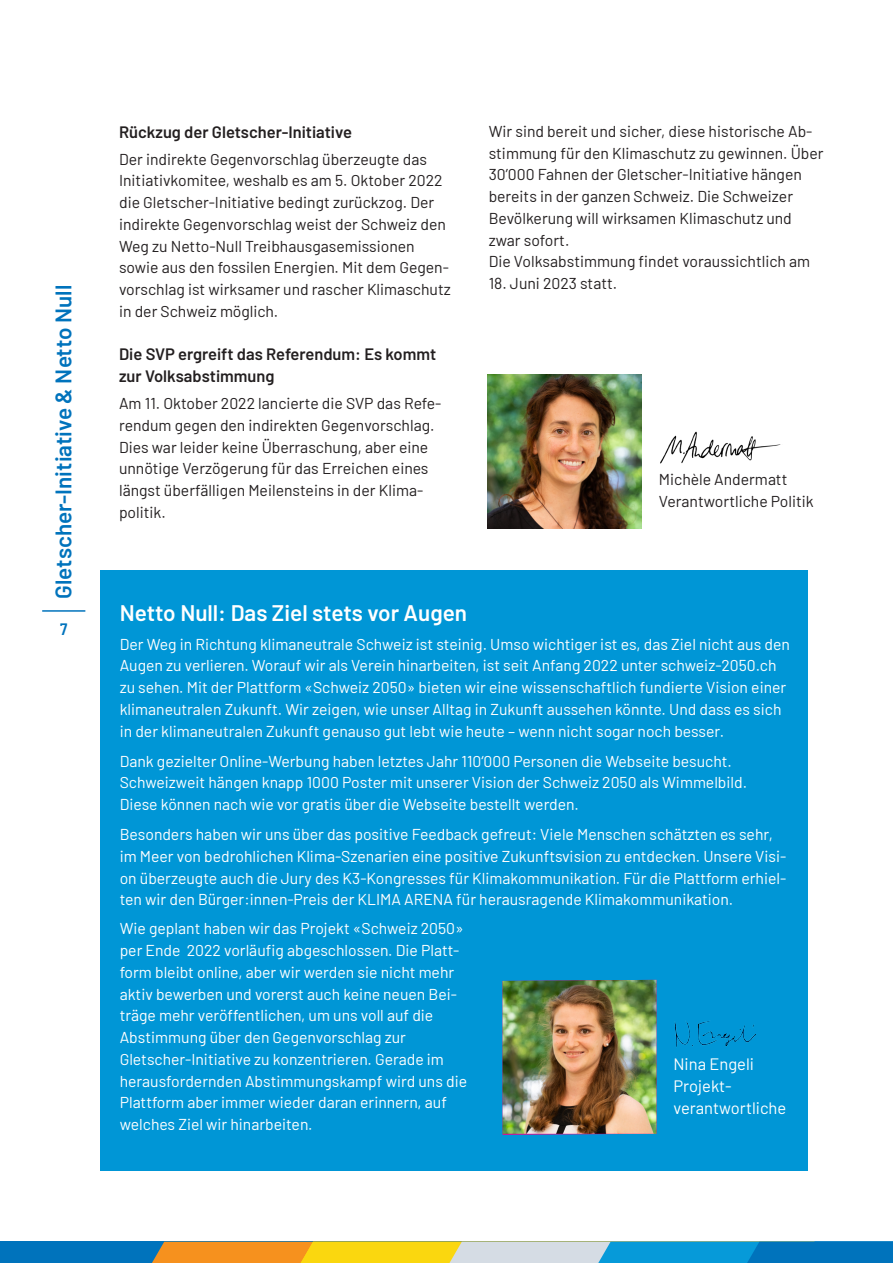
<style>
.page{position:relative;width:893px;height:1263px;background:#fff}
.page>*{position:absolute;margin:0;border:0;box-sizing:border-box;transform-origin:0 0}
.Rubriktitel{font:600 22.5px "Barlow";color:#0073bc}
.t1{font:600 22.5px "Barlow";color:#fff}
.Text{font:600 16.5px/21.8px "Barlow";color:#231f20}
.Text-2{font:16.5px "Barlow";color:#fff}
.t2{font:600 semi-condensed 16.5px "Barlow";color:#0073bc}
.Text-3{font:15.75px/21.8px "Barlow";color:#fff}
.Text-4{font:15.75px/21.8px "Barlow";color:#231f20}
</style>
<div class="page">
<div style="left:100px;top:571px;width:708px;height:600px;background:#0096d6"></div>
<img style="left:488px;top:374px;width:154px;height:154px">
<img style="left:660px;top:431px;width:121px;height:33px">
<img style="left:502px;top:980px;width:154px;height:154px">
<svg style="left:0;top:1242px;width:893px;height:21px;background:#77a090"></svg>
<hr style="left:42px;top:610px;width:43px;height:2px;background:#0073bc">
<p class="Rubriktitel" style="left:47px;top:599px;width:315px;rotate:-90deg">Gletscher-Initiative &amp; Netto Null</p>
<p class="t2" style="left:60px;top:617px;width:9px">7</p>
<p class="Text" style="left:119px;top:120px;width:234px">Rückzug der Gletscher-Initiative</p>
<p class="Text-4" style="left:119px;top:147px;width:328px">Der indirekte Gegenvorschlag überzeugte das Initiativkomitee, weshalb es am 5. Oktober 2022 die Gletscher-Initiative bedingt zurückzog. Der indirekte Gegenvorschlag weist der Schweiz den Weg zu Netto-Null Treibhausgasemissionen</p>
<p class="Text-4" style="left:119px;top:256px;width:333px">sowie aus den fossilen Energien. Mit dem Gegen&shy;vorschlag ist wirksamer und rascher Klimaschutz in der Schweiz möglich.</p>
<p class="Text" style="left:119px;top:342px;width:319px">Die SVP ergreift das Referendum: Es kommt zur Volksabstimmung</p>
<p class="Text-4" style="left:119px;top:391px;width:324px">Am 11. Oktober 2022 lancierte die SVP das Refe&shy;rendum gegen den indirekten Gegenvorschlag.<br>Dies war leider keine Überraschung, aber eine</p>
<p class="Text-4" style="left:119px;top:457px;width:311px">unnötige Verzögerung für das Erreichen eines längst überfälligen Meilensteins in der Klima-</p>
<p class="Text-4" style="left:119px;top:500px;width:48px">politik.</p>
<p class="Text-4" style="left:489px;top:119px;width:336px">Wir sind bereit und sicher, diese historische Ab&shy;stimmung für den Klimaschutz zu gewinnen. Über 30’000 Fahnen der Gletscher-Initiative hängen bereits in der ganzen Schweiz. Die Schweizer</p>
<p class="Text-4" style="left:489px;top:206px;width:305px">Bevölkerung will wirksamen Klimaschutz und zwar sofort.</p>
<p class="Text-4" style="left:489px;top:250px;width:323px">Die Volksabstimmung findet voraussichtlich am</p>
<p class="Text-4" style="left:489px;top:271px;width:130px">18. Juni 2023 statt.</p>
<p class="Text-4" style="left:659px;top:467px;width:130px">Michèle Andermatt</p>
<p class="Text-4" style="left:659px;top:489px;width:156px">Verantwortliche Politik</p>
<h1 class="t1" style="left:120px;top:597px;width:349px">Netto Null: Das Ziel stets vor Augen</h1>
<p class="Text-3" style="left:120px;top:632px;width:672px">Der Weg in Richtung klimaneutrale Schweiz ist steinig. Umso wichtiger ist es, das Ziel nicht aus den Augen zu verlieren. Worauf wir als Verein hinarbeiten, ist seit Anfang 2022 unter schweiz-2050.ch zu sehen. Mit der Plattform «Schweiz 2050» bieten wir eine wissenschaftlich fundierte Vision einer klimaneutralen Zukunft. Wir zeigen, wie unser Alltag in Zukunft aussehen könnte. Und dass es sich in der klimaneutralen Zukunft genauso gut lebt wie heute – wenn nicht sogar noch besser.</p>
<p class="Text-3" style="left:120px;top:749px;width:629px">Dank gezielter Online-Werbung haben letztes Jahr 110‘000 Personen die Webseite besucht.<br>Schweizweit hängen knapp 1000 Poster mit unserer Vision der Schweiz 2050 als Wimmelbild.<br>Diese können nach wie vor gratis über die Webseite bestellt werden.</p>
<p class="Text-3" style="left:120px;top:822px;width:668px">Besonders haben wir uns über das positive Feedback gefreut: Viele Menschen schätzten es sehr, im Meer von bedrohlichen Klima-Szenarien eine positive Zukunftsvision zu entdecken. Unsere Visi&shy;on überzeugte auch die Jury des K3-Kongresses für Klimakommunikation. Für die Plattform erhiel&shy;ten wir den Bürger:innen-Preis der KLIMA ARENA für herausragende Klimakommunikation.</p>
<p class="Text-3" style="left:120px;top:916px;width:349px">Wie geplant haben wir das Projekt «Schweiz 2050» per Ende 2022 vorläufig abgeschlossen. Die Platt&shy;form bleibt online, aber wir werden sie nicht mehr aktiv bewerben und vorerst auch keine neuen Bei&shy;träge mehr veröffentlichen, um uns voll auf die Abstimmung über den Gegenvorschlag zur Gletscher-Initiative zu konzentrieren. Gerade im herausfordernden Abstimmungskampf wird uns die Plattform aber immer wieder daran erinnern, auf welches Ziel wir hinarbeiten.</p>
<p class="Text-2" style="left:673px;top:1052px;width:82px">Nina Engeli</p>
<p class="Text-2" style="left:673px;top:1074px;width:60px">Projekt-</p>
<p class="Text-2" style="left:673px;top:1096px;width:114px">verantwortliche</p>
</div>
